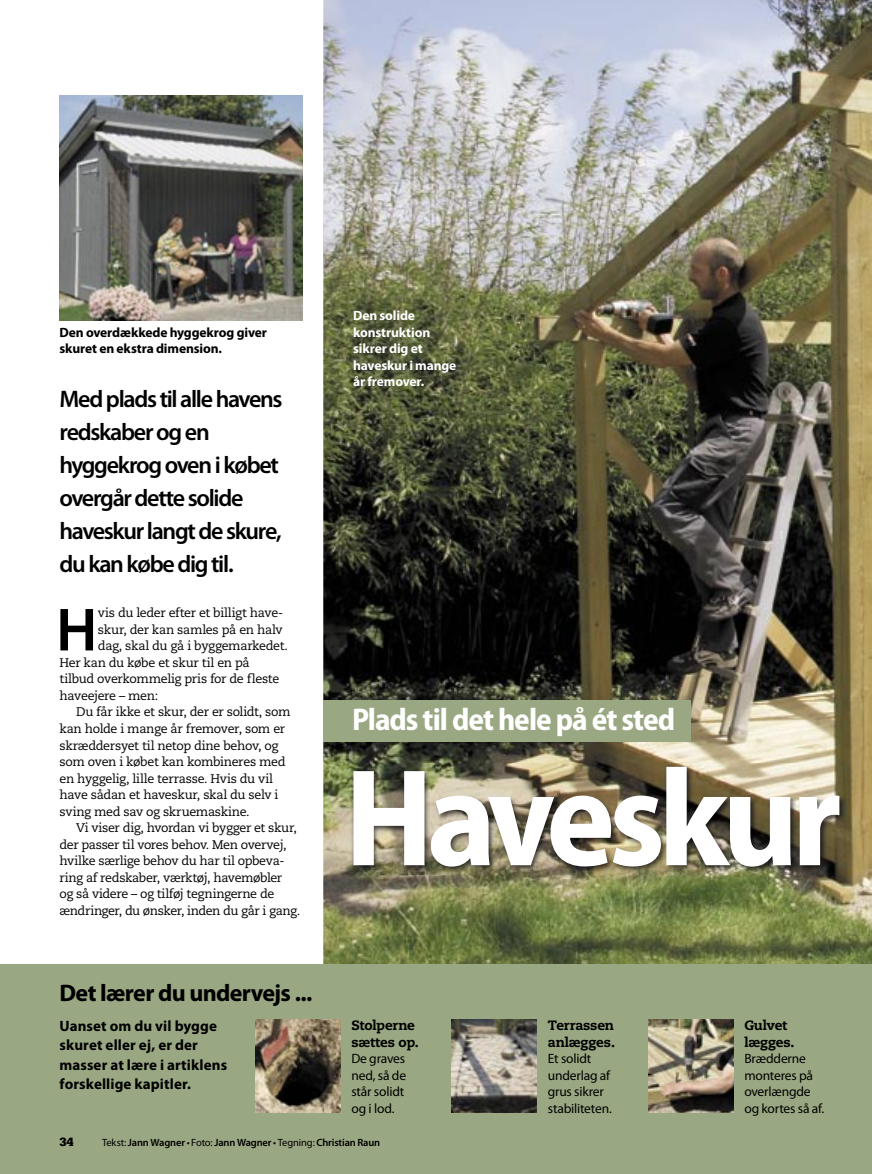
<style>
.page{position:relative;width:872px;height:1174px;background:#fff}
.page>*{position:absolute;margin:0;border:0;box-sizing:border-box;transform-origin:0 0}
.t1{font:700 semi-condensed 139.5px "Myriad Pro";letter-spacing:-.045em;color:#fff}
.t2{font:600 61.35px "Myriad Pro";color:#000}
.t3{font:700 semi-condensed 31.5px "Myriad Pro";letter-spacing:-.03em;color:#fff}
.t4{font:600 24px/33px "Myriad Pro";letter-spacing:-.055em;color:#000}
.t5{font:700 24px "Myriad Pro";letter-spacing:-.025em;color:#000}
.t6{font:700 15px/19.5px "Myriad Pro";letter-spacing:.005em;color:#000}
.t7{font:13.5px/16.5px "Myriad Pro";letter-spacing:-.015em;color:#000}
.t8{font:700 13.5px/16.5px "Myriad Pro";letter-spacing:-.01em;color:#fff}
.t9{font:700 13.5px/16.5px "Myriad Pro";letter-spacing:-.01em;color:#000}
.t10{font:800 13.5px/16.5px "Caecilia LT Std";letter-spacing:-.015em;color:#000}
.t11{font:900 12.75px "Serifa Std";color:#000}
.t12{font:12.45px "Caecilia LT Std";letter-spacing:-.03em;color:#000}
.t13{font:600 10.5px "Myriad Pro";letter-spacing:-.015em;color:#000}
.s1{font-weight:400}
</style>
<div class="page">
<img style="left:323px;top:0;width:549px;height:964px">
<img style="left:60px;top:96px;width:242px;height:224px">
<div style="left:0;top:964px;width:872px;height:210px;background:#99a882"></div>
<img style="left:452px;top:1019px;width:85px;height:93px">
<img style="left:648px;top:1019px;width:85px;height:93px">
<img style="left:255px;top:1019px;width:85px;height:93px">
<div style="left:323px;top:700px;width:368px;height:41px;background:#99a882"></div>
<img style="left:349px;top:763px;width:497px;height:111px">
<p class="t9" style="left:60px;top:324px;width:209px">Den overdækkede hyggekrog giver skuret en ekstra dimension.</p>
<h3 class="t4" style="left:60px;top:383px;width:224px">Med plads til alle havens redskaber og en hyggekrog oven i købet overgår dette solide haveskur langt de skure, du kan købe dig til.</h3>
<h2 class="t2" style="left:56px;top:596px;width:43px">H</h2>
<p class="t12" style="left:98px;top:606px;width:187px">vis du leder efter et billigt have-</p>
<p class="t12" style="left:98px;top:622px;width:186px">skur, der kan samles på en halv</p>
<p class="t12" style="left:98px;top:639px;width:191px">dag, skal du gå i byggemarkedet.</p>
<p class="t12" style="left:60px;top:655px;width:192px">Her kan du købe et skur til en på</p>
<p class="t12" style="left:60px;top:672px;width:221px">tilbud overkommelig pris for de fleste</p>
<p class="t12" style="left:60px;top:688px;width:100px">haveejere – men:</p>
<p class="t12" style="left:76px;top:705px;width:216px">Du får ikke et skur, der er solidt, som</p>
<p class="t12" style="left:60px;top:721px;width:227px">kan holde i mange år fremover, som er</p>
<p class="t12" style="left:60px;top:738px;width:220px">skræddersyet til netop dine behov, og</p>
<p class="t12" style="left:60px;top:754px;width:228px">som oven i købet kan kombineres med</p>
<p class="t12" style="left:60px;top:771px;width:215px">en hyggelig, lille terrasse. Hvis du vil</p>
<p class="t12" style="left:60px;top:787px;width:220px">have sådan et haveskur, skal du selv i</p>
<p class="t12" style="left:60px;top:804px;width:192px">sving med sav og skruemaskine.</p>
<p class="t12" style="left:76px;top:820px;width:222px">Vi viser dig, hvordan vi bygger et skur,</p>
<p class="t12" style="left:60px;top:837px;width:228px">der passer til vores behov. Men overvej,</p>
<p class="t12" style="left:60px;top:853px;width:226px">hvilke særlige behov du har til opbeva-</p>
<p class="t12" style="left:60px;top:870px;width:224px">ring af redskaber, værktøj, havemøbler</p>
<p class="t12" style="left:60px;top:886px;width:216px">og så videre – og tilføj tegningerne de</p>
<p class="t12" style="left:60px;top:903px;width:242px">ændringer, du ønsker, inden du går i gang.</p>
<h3 class="t5" style="left:60px;top:979px;width:254px">Det lærer du undervejs ...</h3>
<p class="t6" style="left:60px;top:1016px;width:169px">Uanset om du vil bygge skuret eller ej, er der masser at lære i artiklens forskellige kapitler.</p>
<p class="t8" style="left:353px;top:308px;width:105px">Den solide konstruktion sikrer dig et haveskur i mange år fremover.</p>
<h3 class="t3" style="left:352px;top:702px;width:324px">Plads til det hele på ét sted</h3>
<h1 class="t1" style="left:344px;top:740px;width:498px">Haveskur</h1>
<p class="t10" style="left:351px;top:1017px;width:69px">Stolperne sættes op.</p>
<p class="t7" style="left:351px;top:1050px;width:56px">De graves ned, så de står solidt og i lod.</p>
<p class="t10" style="left:548px;top:1017px;width:69px">Terrassen anlægges.</p>
<p class="t7" style="left:548px;top:1050px;width:65px">Et solidt underlag af grus sikrer stabiliteten.</p>
<p class="t10" style="left:744px;top:1017px;width:52px">Gulvet lægges.</p>
<p class="t7" style="left:744px;top:1050px;width:82px">Brædderne monteres på overlængde og kortes så af.</p>
<p class="t11" style="left:60px;top:1134px;width:16px">34</p>
<p class="t13" style="left:102px;top:1136px;width:280px"><span class="s1">Tekst:</span> Jann Wagner <span class="s1">• Foto:</span> Jann Wagner <span class="s1">• Tegning:</span> Christian Raun</p>
</div>
